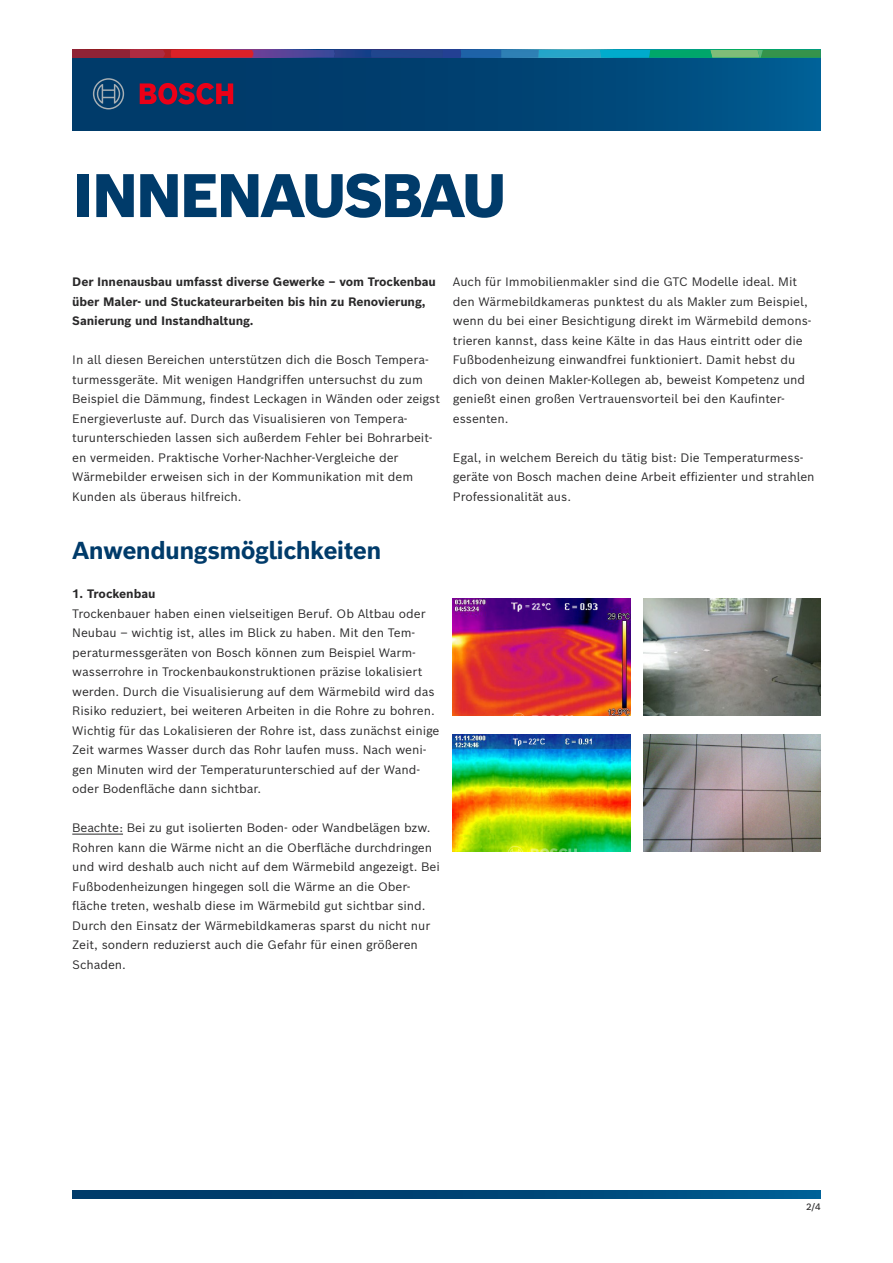
<style>
.page{position:relative;width:893px;height:1263px;background:#fff}
.page>*{position:absolute;margin:0;border:0;box-sizing:border-box;transform-origin:0 0}
.t1{font:900 60px "Bosch Sans";letter-spacing:-.05em;color:#003b6a}
.t2{font:700 24px "Bosch Sans";letter-spacing:-.025em;color:#003b6a}
.t3{font:12px/19.5px "Bosch Sans";letter-spacing:-.005em;color:#292829}
.t4{font:700 12px/19.5px "Bosch Sans";letter-spacing:-.01em;color:#292829}
.t5{font:500 9px "Bosch Sans";color:#292829}
</style>
<div class="page">
<img style="left:453px;top:598px;width:177px;height:117px">
<img style="left:643px;top:598px;width:178px;height:117px">
<img style="left:453px;top:735px;width:177px;height:117px">
<img style="left:643px;top:735px;width:178px;height:117px">
<hr style="left:72px;top:834px;width:51px;height:1px;background:#292829">
<svg style="left:72px;top:1191px;width:749px;height:7px;background:#004677"></svg>
<div style="left:72px;top:51px;width:749px;height:79px;background:linear-gradient(to right,#003361,#005589)"></div>
<div style="left:72px;top:50px;width:58px;height:8px;background:#902336"></div>
<svg style="left:130px;top:50px;width:691px;height:8px;background:#486b80"></svg>
<svg style="left:140px;top:83px;width:93px;height:22px;background:#86193a"></svg>
<svg style="left:93px;top:78px;width:31px;height:31px"></svg>
<h1 class="t1" style="left:72px;top:156px;width:436px">INNENAUSBAU</h1>
<p class="t4" style="left:72px;top:272px;width:365px">Der Innenausbau umfasst diverse Gewerke – vom Trockenbau über Maler- und Stuckateurarbeiten bis hin zu Renovierung,<br>Sanierung und Instandhaltung.</p>
<p class="t3" style="left:72px;top:350px;width:369px">In all diesen Bereichen unterstützen dich die Bosch Tempera&shy;turmessgeräte. Mit wenigen Handgriffen untersuchst du zum Beispiel die Dämmung, findest Leckagen in Wänden oder zeigst Energieverluste auf. Durch das Visualisieren von Tempera&shy;turunterschieden lassen sich außerdem Fehler bei Bohrarbeit&shy;en vermeiden. Praktische Vorher-Nachher-Vergleiche der Wärmebilder erweisen sich in der Kommunikation mit dem Kunden als überaus hilfreich.</p>
<p class="t3" style="left:453px;top:272px;width:360px">Auch für Immobilienmakler sind die GTC Modelle ideal. Mit den Wärmebildkameras punktest du als Makler zum Beispiel, wenn du bei einer Besichtigung direkt im Wärmebild demons&shy;trieren kannst, dass keine Kälte in das Haus eintritt oder die Fußbodenheizung einwandfrei funktioniert. Damit hebst du dich von deinen Makler-Kollegen ab, beweist Kompetenz und genießt einen großen Vertrauensvorteil bei den Kaufinter&shy;essenten.</p>
<p class="t3" style="left:453px;top:447px;width:363px">Egal, in welchem Bereich du tätig bist: Die Temperaturmess&shy;geräte von Bosch machen deine Arbeit effizienter und strahlen<br>Professionalität aus.</p>
<h2 class="t2" style="left:72px;top:534px;width:311px">Anwendungsmöglichkeiten</h2>
<p class="t4" style="left:72px;top:584px;width:85px">1. Trockenbau</p>
<p class="t3" style="left:72px;top:603px;width:369px">Trockenbauer haben einen vielseitigen Beruf. Ob Altbau oder Neubau – wichtig ist, alles im Blick zu haben. Mit den Tem&shy;peraturmessgeräten von Bosch können zum Beispiel Warm&shy;wasserrohre in Trockenbaukonstruktionen präzise lokalisiert werden. Durch die Visualisierung auf dem Wärmebild wird das Risiko reduziert, bei weiteren Arbeiten in die Rohre zu bohren.<br>Wichtig für das Lokalisieren der Rohre ist, dass zunächst einige Zeit warmes Wasser durch das Rohr laufen muss. Nach weni&shy;gen Minuten wird der Temperaturunterschied auf der Wand&shy;oder Bodenfläche dann sichtbar.</p>
<p class="t3" style="left:72px;top:818px;width:369px">Beachte: Bei zu gut isolierten Boden- oder Wandbelägen bzw.<br>Rohren kann die Wärme nicht an die Oberfläche durchdringen und wird deshalb auch nicht auf dem Wärmebild angezeigt. Bei Fußbodenheizungen hingegen soll die Wärme an die Ober&shy;fläche treten, weshalb diese im Wärmebild gut sichtbar sind.<br>Durch den Einsatz der Wärmebildkameras sparst du nicht nur Zeit, sondern reduzierst auch die Gefahr für einen größeren Schaden.</p>
<p class="t5" style="left:806px;top:1200px;width:16px">2/4</p>
</div>
